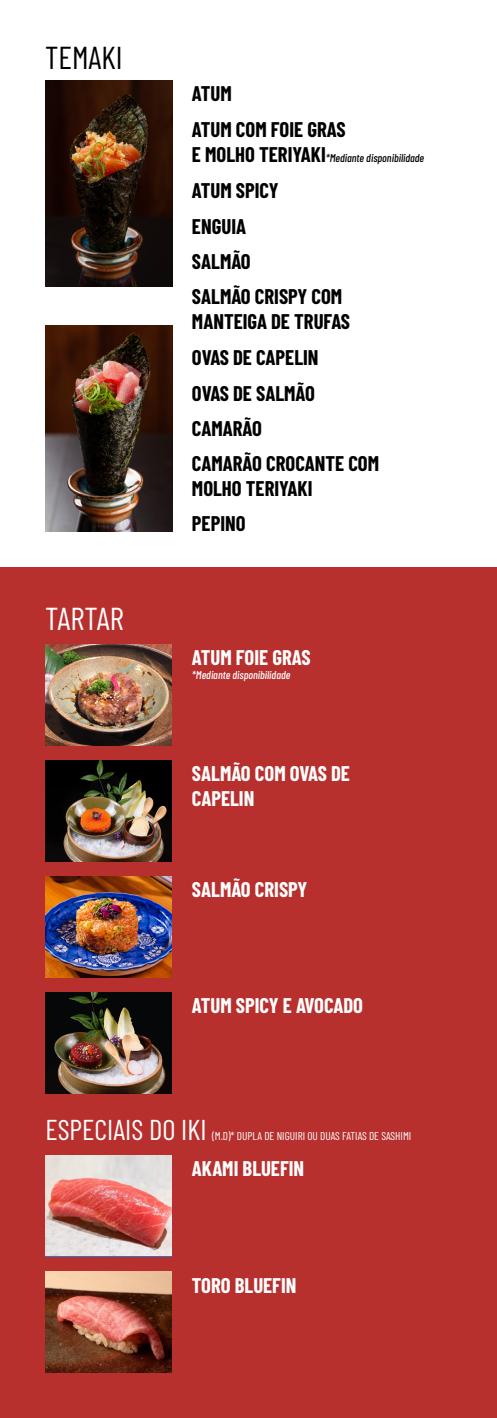
<style>
.page{position:relative;width:497px;height:1418px;background:#fff}
.page>*{position:absolute;margin:0;border:0;box-sizing:border-box;transform-origin:0 0}
.t1{font:31.62px "Barlow Condensed";color:#000}
.t2{font:31.62px "Barlow Condensed";color:#fff}
.t3{font:28.62px "Barlow Condensed";color:#fff}
.t4{font:700 20.75px/35.4px "Barlow Condensed";color:#000}
.t5{font:700 20.75px/24.9px "Barlow Condensed";color:#fff}
.t6{font:11.38px "Barlow Condensed";color:#fff}
.t7{font:italic 500 11.25px "Barlow Condensed";color:#000}
.t8{font:italic 500 11.25px "Barlow Condensed";color:#fff}
.s1{font-weight:700;font-style:normal;font-size:20.75px}
</style>
<div class="page">
<img style="left:45px;top:325px;width:127px;height:206px">
<img style="left:45px;top:81px;width:127px;height:205px">
<div style="left:0;top:567px;width:496px;height:850px;background:#b7302e"></div>
<img style="left:45px;top:644px;width:126px;height:101px">
<img style="left:45px;top:760px;width:126px;height:101px">
<img style="left:45px;top:876px;width:126px;height:101px">
<img style="left:45px;top:992px;width:126px;height:101px">
<img style="left:45px;top:1155px;width:126px;height:100px">
<img style="left:45px;top:1271px;width:126px;height:101px">
<h1 class="t1" style="left:45px;top:35px;width:79px">TEMAKI</h1>
<h1 class="t2" style="left:45px;top:596px;width:80px">TARTAR</h1>
<p class="t4" style="left:192px;top:75px;width:155px;line-height:36.1px">ATUM<br>ATUM COM FOIE GRAS</p>
<p class="t7" style="left:192px;top:150px;width:233px"><span class="s1">E MOLHO TERIYAKI</span>*Mediante disponibilidade</p>
<p class="t4" style="left:192px;top:172px;width:88px">ATUM SPICY<br>ENGUIA<br>SALMÃO</p>
<p class="t4" style="left:192px;top:283px;width:159px;line-height:24.9px">SALMÃO CRISPY COM<br>MANTEIGA DE TRUFAS</p>
<p class="t4" style="left:192px;top:338px;width:188px">OVAS DE CAPELIN<br>OVAS DE SALMÃO<br>CAMARÃO<br>CAMARÃO CROCANTE COM</p>
<p class="t4" style="left:192px;top:469px;width:122px">MOLHO TERIYAKI<br>PEPINO</p>
<p class="t5" style="left:192px;top:644px;width:120px">ATUM FOIE GRAS</p>
<p class="t8" style="left:192px;top:666px;width:100px">*Mediante disponibilidade</p>
<p class="t5" style="left:192px;top:760px;width:159px">SALMÃO COM OVAS DE<br>CAPELIN</p>
<p class="t5" style="left:192px;top:876px;width:117px">SALMÃO CRISPY</p>
<p class="t5" style="left:192px;top:992px;width:172px">ATUM SPICY E AVOCADO</p>
<h2 class="t3" style="left:45px;top:1108px;width:162px">ESPECIAIS DO IKI</h2>
<p class="t6" style="left:212px;top:1127px;width:200px">(M.D)* DUPLA DE NIGUIRI OU DUAS FATIAS DE SASHIMI</p>
<p class="t5" style="left:192px;top:1154px;width:114px">AKAMI BLUEFIN</p>
<p class="t5" style="left:192px;top:1271px;width:106px">TORO BLUEFIN</p>
</div>
